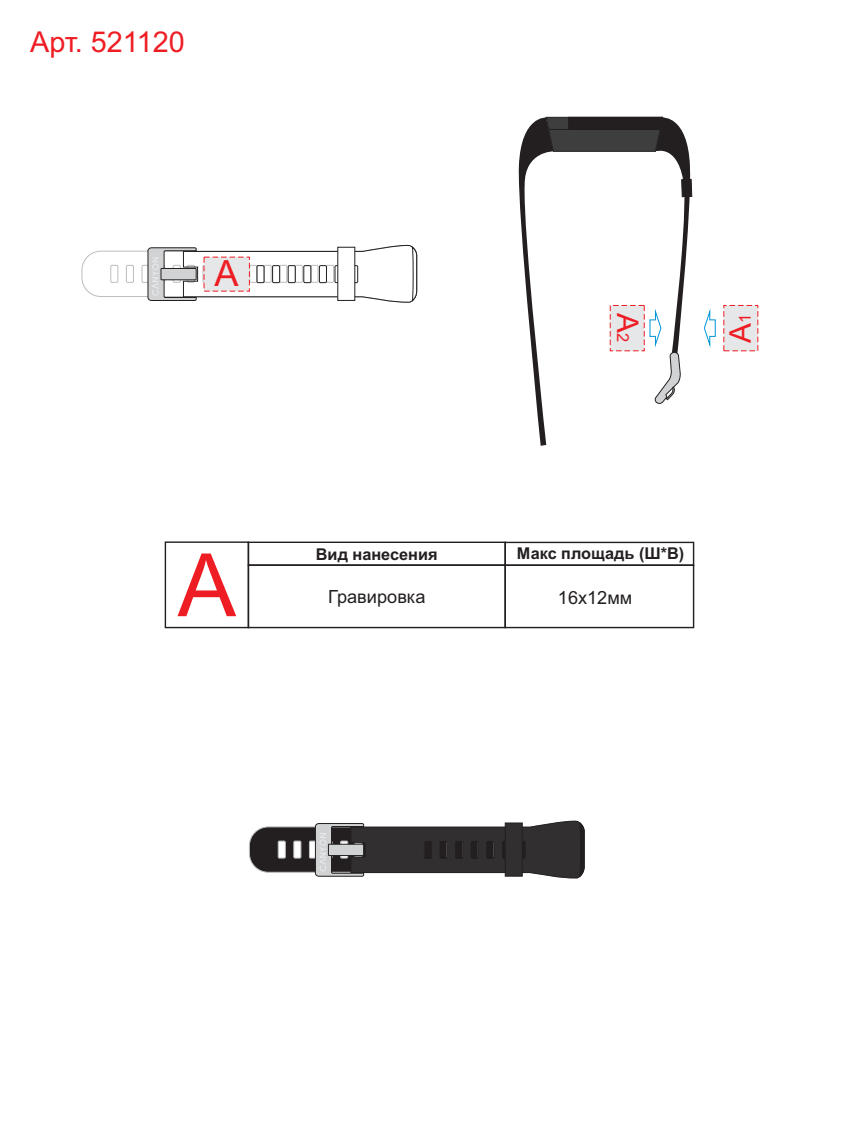
<style>
.page{position:relative;width:851px;height:1134px;background:#fff}
.page>*{position:absolute;margin:0;border:0;box-sizing:border-box;transform-origin:0 0}
.t1{font:87.5px "Arial";color:#ee1d23}
.t2{font:36.1px "Arial";color:#ee1d23}
.t3{font:29.8px "Arial";color:#ee1d23}
.t4{font:28.8px "Arial";color:#ee1d23}
.t5{font:18.2px "Arial";color:#231f20}
.t6{font:16.5px "Arial";color:#ee1d23}
.t7{font:700 16.3px "Arial";color:#231f20}
</style>
<div class="page">
<svg style="left:723px;top:305px;width:35px;height:46px;background:#e6dcde"></svg>
<div style="left:248px;top:542px;width:258px;height:24px;border:1px solid #231f20"></div>
<div style="left:248px;top:564px;width:258px;height:64px;border:1px solid #231f20"></div>
<div style="left:504px;top:542px;width:190px;height:24px;border:1px solid #231f20"></div>
<div style="left:504px;top:564px;width:190px;height:64px;border:1px solid #231f20"></div>
<div style="left:165px;top:541px;width:84px;height:87px;border:1px solid #231f20"></div>
<svg style="left:81px;top:245px;width:336px;height:58px"></svg>
<svg style="left:249px;top:820px;width:335px;height:58px"></svg>
<svg style="left:518px;top:116px;width:174px;height:330px"></svg>
<svg style="left:703px;top:309px;width:12px;height:39px"></svg>
<h3 class="t4" style="left:30px;top:31px;width:156px">Арт. 521120</h3>
<h2 class="t2" style="left:214px;top:260px;width:26px">А</h2>
<h3 class="t3" style="left:638px;top:313px;width:21px;rotate:90deg">А</h3>
<p class="t6" style="left:738px;top:323px;width:11px;rotate:-90deg">1</p>
<p class="t6" style="left:629px;top:333px;width:11px;rotate:90deg">2</p>
<h3 class="t3" style="left:729px;top:343px;width:21px;rotate:-90deg">А</h3>
<h1 class="t1" style="left:178px;top:552px;width:60px">А</h1>
<p class="t7" style="left:316px;top:548px;width:123px">Вид нанесения</p>
<p class="t7" style="left:517px;top:548px;width:169px">Макс площадь (Ш*В)</p>
<p class="t5" style="left:328px;top:590px;width:99px">Гравировка</p>
<p class="t5" style="left:558px;top:590px;width:76px">16х12мм</p>
</div>
